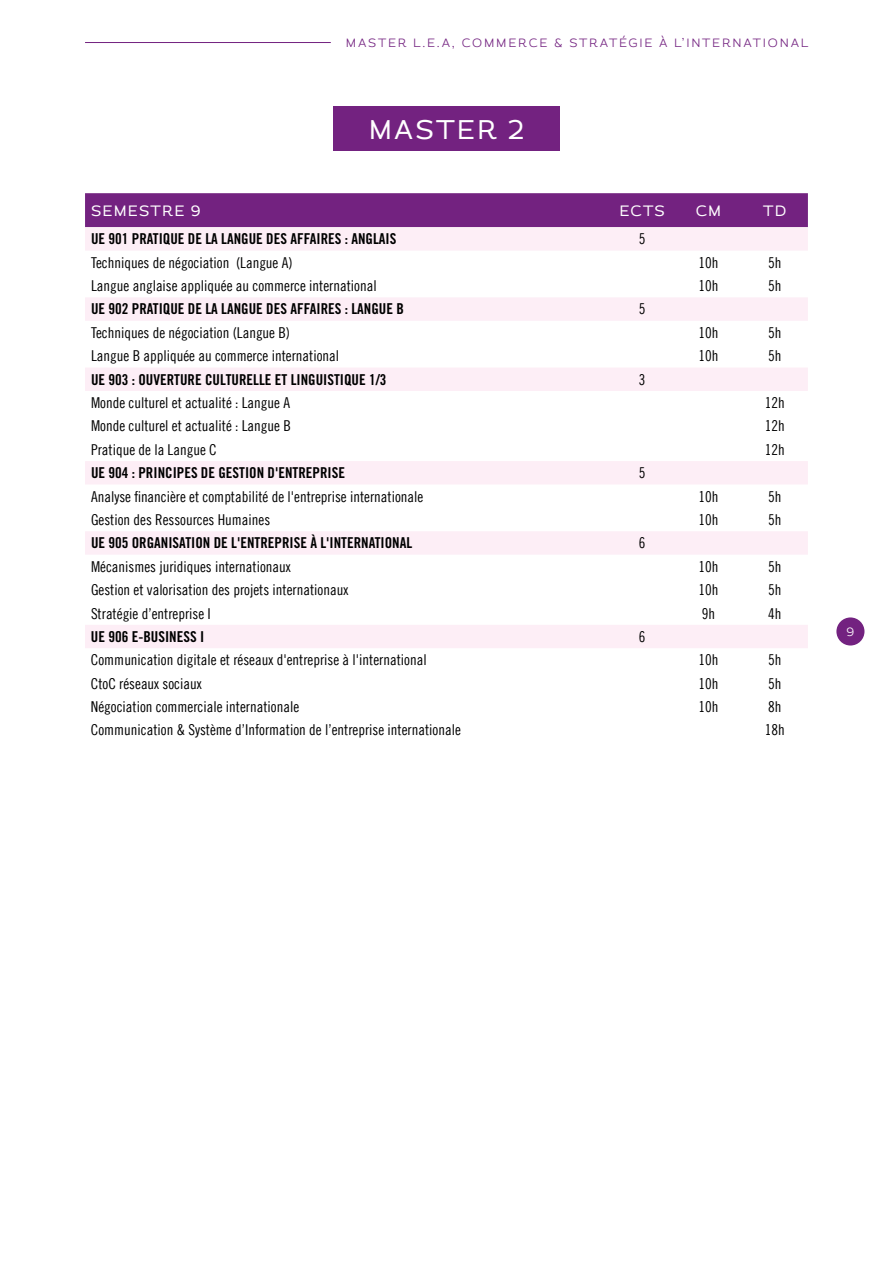
<style>
.page{position:relative;width:893px;height:1263px;background:#fff}
.page>*{position:absolute;margin:0;border:0;box-sizing:border-box;transform-origin:0 0}
.t1{font:27px "Magallanes";letter-spacing:.08em;color:#fff}
.t2{font:15px "Trade Gothic LT Cond Eighteen";color:#000}
.t3{font:15px "Trade Gothic LT Std Bd Cn 20";color:#000}
.t4{font:15px "Magallanes";letter-spacing:.08em;color:#fff}
.t5{font:300 12px "Magallanes";letter-spacing:.15em;color:#732280}
.t6{font:300 12px "Magallanes";color:#fff}
</style>
<div class="page">
<hr style="left:85px;top:42px;width:246px;height:1px;background:#732280">
<div style="left:836px;top:617px;width:28px;height:28px;background:#732280;border-radius:50%"></div>
<div style="left:85px;top:193px;width:723px;height:34px;background:#732280"></div>
<svg style="left:85px;top:227px;width:723px;height:421px"></svg>
<div style="left:333px;top:106px;width:227px;height:45px;background:#732280"></div>
<p class="t5" style="left:346px;top:35px;width:464px">MASTER L.E.A, COMMERCE &amp; STRATÉGIE À L’INTERNATIONAL</p>
<h1 class="t1" style="left:369px;top:112px;width:157px">MASTER 2</h1>
<p class="t4" style="left:91px;top:201px;width:111px">SEMESTRE 9</p>
<p class="t4" style="left:620px;top:201px;width:47px">ECTS</p>
<p class="t4" style="left:696px;top:201px;width:27px">CM</p>
<p class="t4" style="left:763px;top:201px;width:25px">TD</p>
<p class="t3" style="left:91px;top:230px;width:307px">UE 901 PRATIQUE DE LA LANGUE DES AFFAIRES : ANGLAIS</p>
<p class="t2" style="left:639px;top:230px;width:8px">5</p>
<p class="t2" style="left:91px;top:253px;width:203px">Techniques de négociation (Langue A)</p>
<p class="t2" style="left:698px;top:253px;width:21px">10h</p>
<p class="t2" style="left:768px;top:253px;width:15px">5h</p>
<p class="t2" style="left:91px;top:277px;width:287px">Langue anglaise appliquée au commerce international</p>
<p class="t2" style="left:698px;top:277px;width:21px">10h</p>
<p class="t2" style="left:768px;top:277px;width:15px">5h</p>
<p class="t3" style="left:91px;top:300px;width:314px">UE 902 PRATIQUE DE LA LANGUE DES AFFAIRES : LANGUE B</p>
<p class="t2" style="left:639px;top:300px;width:8px">5</p>
<p class="t2" style="left:91px;top:324px;width:201px">Techniques de négociation (Langue B)</p>
<p class="t2" style="left:698px;top:324px;width:21px">10h</p>
<p class="t2" style="left:768px;top:324px;width:15px">5h</p>
<p class="t2" style="left:91px;top:347px;width:250px">Langue B appliquée au commerce international</p>
<p class="t2" style="left:698px;top:347px;width:21px">10h</p>
<p class="t2" style="left:768px;top:347px;width:15px">5h</p>
<p class="t3" style="left:91px;top:370px;width:297px">UE 903 : OUVERTURE CULTURELLE ET LINGUISTIQUE 1/3</p>
<p class="t2" style="left:639px;top:370px;width:8px">3</p>
<p class="t2" style="left:91px;top:394px;width:201px">Monde culturel et actualité : Langue A</p>
<p class="t2" style="left:765px;top:394px;width:21px">12h</p>
<p class="t2" style="left:91px;top:417px;width:201px">Monde culturel et actualité : Langue B</p>
<p class="t2" style="left:765px;top:417px;width:21px">12h</p>
<p class="t2" style="left:91px;top:441px;width:127px">Pratique de la Langue C</p>
<p class="t2" style="left:765px;top:441px;width:21px">12h</p>
<p class="t3" style="left:91px;top:464px;width:256px">UE 904 : PRINCIPES DE GESTION D'ENTREPRISE</p>
<p class="t2" style="left:639px;top:464px;width:8px">5</p>
<p class="t2" style="left:91px;top:487px;width:334px">Analyse financière et comptabilité de l'entreprise internationale</p>
<p class="t2" style="left:698px;top:487px;width:21px">10h</p>
<p class="t2" style="left:768px;top:487px;width:15px">5h</p>
<p class="t2" style="left:91px;top:511px;width:181px">Gestion des Ressources Humaines</p>
<p class="t2" style="left:698px;top:511px;width:21px">10h</p>
<p class="t2" style="left:768px;top:511px;width:15px">5h</p>
<p class="t3" style="left:91px;top:534px;width:323px">UE 905 ORGANISATION DE L'ENTREPRISE À L'INTERNATIONAL</p>
<p class="t2" style="left:639px;top:534px;width:8px">6</p>
<p class="t2" style="left:91px;top:557px;width:201px">Mécanismes juridiques internationaux</p>
<p class="t2" style="left:698px;top:557px;width:21px">10h</p>
<p class="t2" style="left:768px;top:557px;width:15px">5h</p>
<p class="t2" style="left:91px;top:581px;width:259px">Gestion et valorisation des projets internationaux</p>
<p class="t2" style="left:698px;top:581px;width:21px">10h</p>
<p class="t2" style="left:768px;top:581px;width:15px">5h</p>
<p class="t2" style="left:91px;top:604px;width:121px">Stratégie d’entreprise I</p>
<p class="t2" style="left:702px;top:604px;width:15px">9h</p>
<p class="t2" style="left:768px;top:604px;width:15px">4h</p>
<p class="t3" style="left:91px;top:627px;width:115px">UE 906 E-BUSINESS I</p>
<p class="t2" style="left:639px;top:628px;width:8px">6</p>
<p class="t2" style="left:91px;top:651px;width:337px">Communication digitale et réseaux d'entreprise à l'international</p>
<p class="t2" style="left:698px;top:651px;width:21px">10h</p>
<p class="t2" style="left:768px;top:651px;width:15px">5h</p>
<p class="t2" style="left:91px;top:674px;width:112px">CtoC réseaux sociaux</p>
<p class="t2" style="left:698px;top:674px;width:21px">10h</p>
<p class="t2" style="left:768px;top:674px;width:15px">5h</p>
<p class="t2" style="left:91px;top:698px;width:210px">Négociation commerciale internationale</p>
<p class="t2" style="left:698px;top:698px;width:21px">10h</p>
<p class="t2" style="left:768px;top:698px;width:15px">8h</p>
<p class="t2" style="left:91px;top:721px;width:371px">Communication &amp; Système d’Information de l’entreprise internationale</p>
<p class="t2" style="left:765px;top:721px;width:21px">18h</p>
<p class="t6" style="left:846px;top:624px;width:9px">9</p>
</div>
